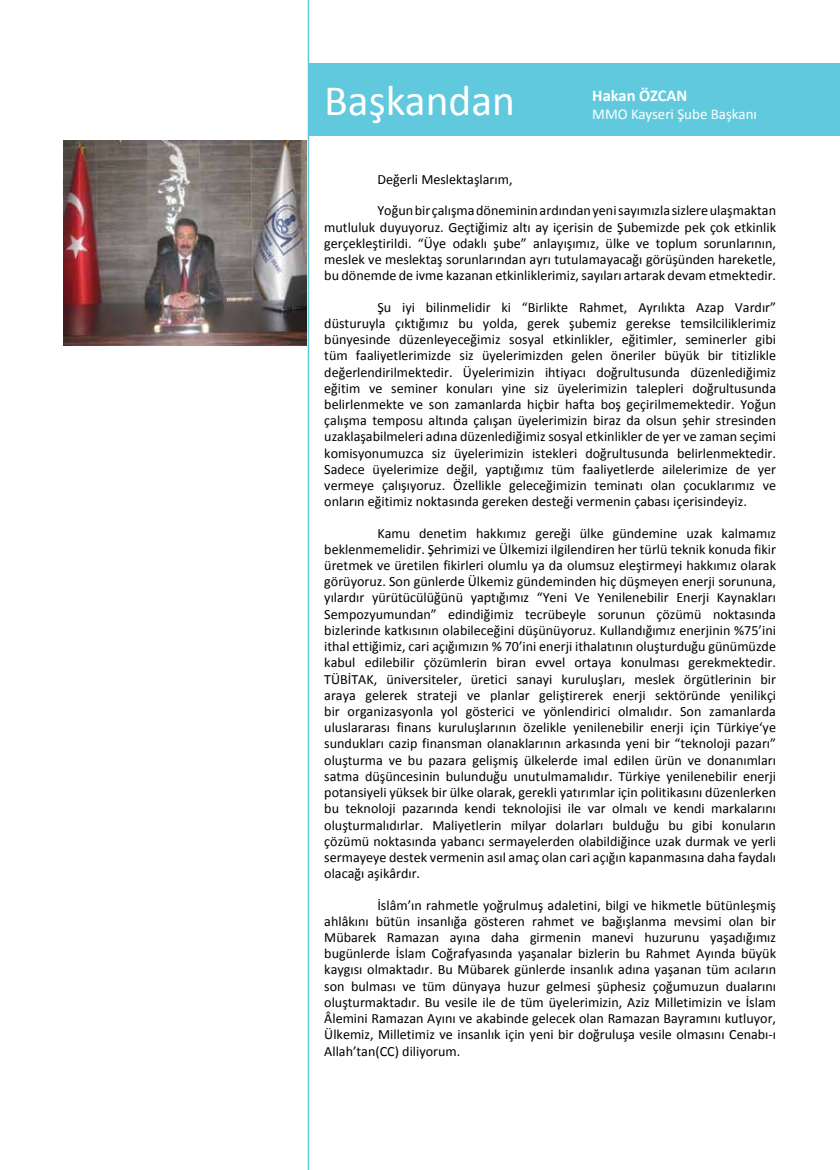
<style>
.page{position:relative;width:840px;height:1170px;background:#fff}
.page>*{position:absolute;margin:0;border:0;box-sizing:border-box;transform-origin:0 0}
.t1{font:43.5px "Calibri";color:#fff}
.t2{font:700 16.5px "Calibri";color:#fff}
.t3{font:15px "Calibri";color:#fff}
.t4{font:14.1px/16.2px "Calibri";color:#000;text-align:justify}
</style>
<div class="page">
<div style="left:308px;top:64px;width:532px;height:72px;background:#60c9dd"></div>
<hr style="left:308px;top:0;width:1px;height:1169px;background:#60c9dd">
<img style="left:64px;top:141px;width:243px;height:204px">
<h1 class="t1" style="left:324px;top:74px;width:192px">Başkandan</h1>
<p class="t2" style="left:592px;top:85px;width:97px">Hakan ÖZCAN</p>
<p class="t3" style="left:592px;top:104px;width:166px">MMO Kayseri Şube Başkanı</p>
<p class="t4" style="left:377px;top:171px;width:137px">Değerli Meslektaşlarım,</p>
<p class="t4" style="left:324px;top:202px;width:453px;text-indent:53px">Yoğun bir çalışma döneminin ardından yeni sayımızla sizlere ulaşmaktan mutluluk duyuyoruz. Geçtiğimiz altı ay içerisin de Şubemizde pek çok etkinlik gerçekleştirildi. “Üye odaklı şube” anlayışımız, ülke ve toplum sorunlarının, meslek ve meslektaş sorunlarından ayrı tutulamayacağı görüşünden hareketle, bu dönemde de ivme kazanan etkinliklerimiz, sayıları artarak devam etmektedir.</p>
<p class="t4" style="left:324px;top:298px;width:453px;text-indent:53px">Şu iyi bilinmelidir ki “Birlikte Rahmet, Ayrılıkta Azap Vardır” düsturuyla çıktığımız bu yolda, gerek şubemiz gerekse temsilciliklerimiz bünyesinde düzenleyeceğimiz sosyal etkinlikler, eğitimler, seminerler gibi tüm faaliyetlerimizde siz üyelerimizden gelen öneriler büyük bir titizlikle değerlendirilmektedir. Üyelerimizin ihtiyacı doğrultusunda düzenlediğimiz eğitim ve seminer konuları yine siz üyelerimizin talepleri doğrultusunda belirlenmekte ve son zamanlarda hiçbir hafta boş geçirilmemektedir. Yoğun çalışma temposu altında çalışan üyelerimizin biraz da olsun şehir stresinden uzaklaşabilmeleri adına düzenlediğimiz sosyal etkinlikler de yer ve zaman seçimi komisyonumuzca siz üyelerimizin istekleri doğrultusunda belirlenmektedir.<br>Sadece üyelerimize değil, yaptığımız tüm faaliyetlerde ailelerimize de yer vermeye çalışıyoruz. Özellikle geleceğimizin teminatı olan çocuklarımız ve onların eğitimiz noktasında gereken desteği vermenin çabası içerisindeyiz.</p>
<p class="t4" style="left:324px;top:524px;width:453px;text-indent:53px">Kamu denetim hakkımız gereği ülke gündemine uzak kalmamız beklenmemelidir. Şehrimizi ve Ülkemizi ilgilendiren her türlü teknik konuda fikir üretmek ve üretilen fikirleri olumlu ya da olumsuz eleştirmeyi hakkımız olarak görüyoruz. Son günlerde Ülkemiz gündeminden hiç düşmeyen enerji sorununa, yılardır yürütücülüğünü yaptığımız “Yeni Ve Yenilenebilir Enerji Kaynakları Sempozyumundan” edindiğimiz tecrübeyle sorunun çözümü noktasında bizlerinde katkısının olabileceğini düşünüyoruz. Kullandığımız enerjinin %75’ini ithal ettiğimiz, cari açığımızın % 70’ini enerji ithalatının oluşturduğu günümüzde kabul edilebilir çözümlerin biran evvel ortaya konulması gerekmektedir.<br>TÜBİTAK, üniversiteler, üretici sanayi kuruluşları, meslek örgütlerinin bir araya gelerek strateji ve planlar geliştirerek enerji sektöründe yenilikçi bir organizasyonla yol gösterici ve yönlendirici olmalıdır. Son zamanlarda uluslararası finans kuruluşlarının özelikle yenilenebilir enerji için Türkiye‘ye sundukları cazip finansman olanaklarının arkasında yeni bir “teknoloji pazarı” oluşturma ve bu pazara gelişmiş ülkelerde imal edilen ürün ve donanımları satma düşüncesinin bulunduğu unutulmamalıdır. Türkiye yenilenebilir enerji potansiyeli yüksek bir ülke olarak, gerekli yatırımlar için politikasını düzenlerken bu teknoloji pazarında kendi teknolojisi ile var olmalı ve kendi markalarını oluşturmalıdırlar. Maliyetlerin milyar dolarları bulduğu bu gibi konuların çözümü noktasında yabancı sermayelerden olabildiğince uzak durmak ve yerli sermayeye destek vermenin asıl amaç olan cari açığın kapanmasına daha faydalı olacağı aşikârdır.</p>
<p class="t4" style="left:324px;top:896px;width:453px;text-indent:53px">İslâm’ın rahmetle yoğrulmuş adaletini, bilgi ve hikmetle bütünleşmiş ahlâkını bütün insanlığa gösteren rahmet ve bağışlanma mevsimi olan bir Mübarek Ramazan ayına daha girmenin manevi huzurunu yaşadığımız bugünlerde İslam Coğrafyasında yaşanalar bizlerin bu Rahmet Ayında büyük kaygısı olmaktadır. Bu Mübarek günlerde insanlık adına yaşanan tüm acıların son bulması ve tüm dünyaya huzur gelmesi şüphesiz çoğumuzun dualarını oluşturmaktadır. Bu vesile ile de tüm üyelerimizin, Aziz Milletimizin ve İslam Âlemini Ramazan Ayını ve akabinde gelecek olan Ramazan Bayramını kutluyor, Ülkemiz, Milletimiz ve insanlık için yeni bir doğruluşa vesile olmasını Cenabı-ı Allah’tan(CC) diliyorum.</p>
</div>
